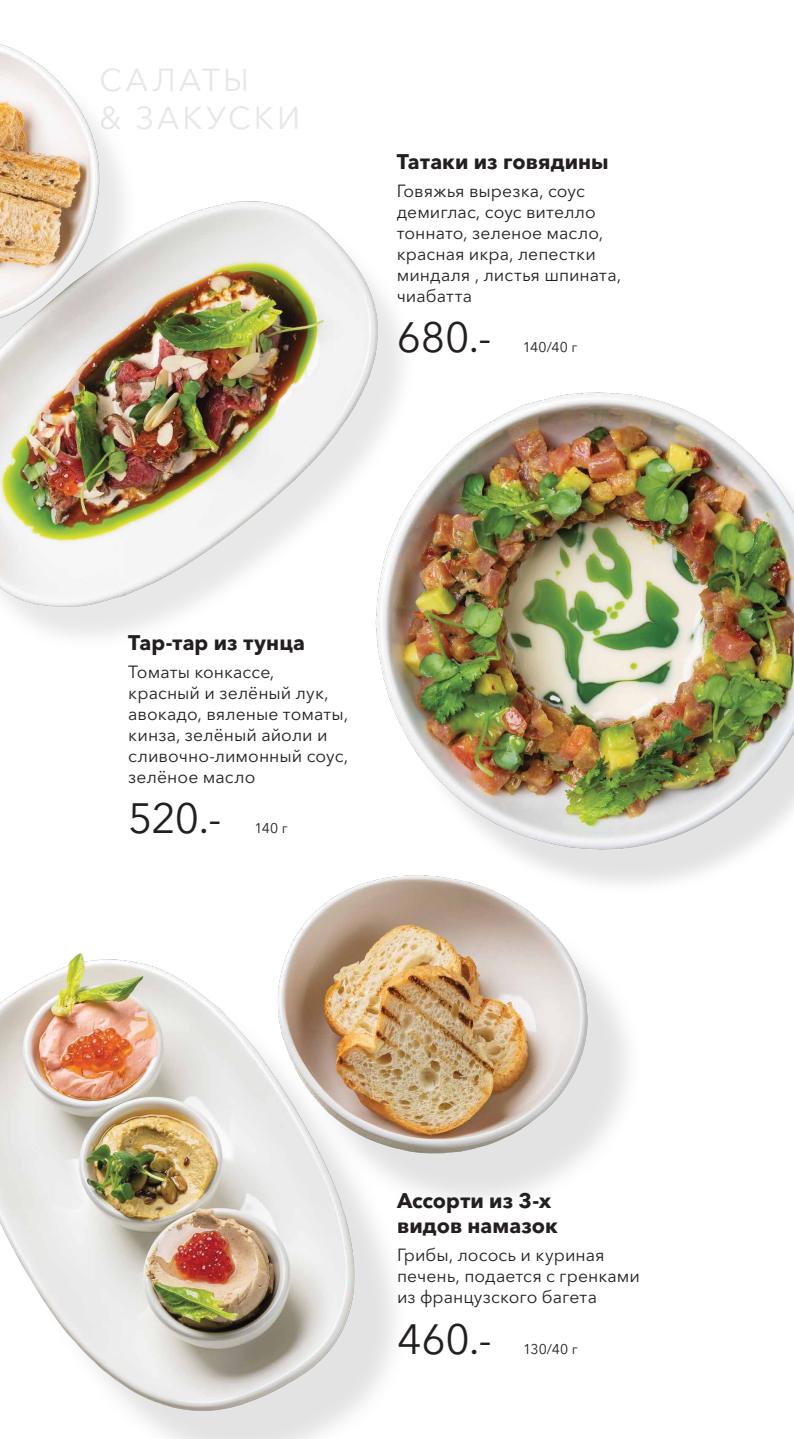
<style>
.page{position:relative;width:794px;height:1439px;background:#fff}
.page>*{position:absolute;margin:0;border:0;box-sizing:border-box;transform-origin:0 0}
.t1{font:42px "Avenir Next Cyr";letter-spacing:-.01em;color:#231f20}
.t2{font:31.5px/37.8px "Avenir Next Cyr";letter-spacing:.1em;color:#e6e7e8}
.t3{font:700 21px/25.2px "Avenir Next Cyr";letter-spacing:.005em;color:#231f20}
.t4{font:17.5px/21px "Avenir Next Cyr";letter-spacing:.005em;color:#231f20}
.t5{font:14px "Avenir Next Cyr";letter-spacing:.02em;color:#231f20}
</style>
<div class="page">
<img style="left:0;top:896px;width:628px;height:543px">
<img style="left:0;top:44px;width:336px;height:592px">
<img style="left:336px;top:241px;width:458px;height:733px">
<h2 class="t2" style="left:100px;top:61px;width:202px">САЛАТЫ<br>&amp; ЗАКУСКИ</h2>
<p class="t3" style="left:397px;top:149px;width:213px">Татаки из говядины</p>
<p class="t4" style="left:397px;top:180px;width:226px">Говяжья вырезка, соус демиглас, соус вителло тоннато, зеленое масло, красная икра, лепестки миндаля , листья шпината, чиабатта</p>
<h1 class="t1" style="left:397px;top:313px;width:96px">680.-</h1>
<p class="t5" style="left:523px;top:339px;width:56px">140/40 г</p>
<p class="t3" style="left:128px;top:630px;width:178px">Тар-тар из тунца</p>
<p class="t4" style="left:128px;top:661px;width:221px">Томаты конкассе, красный и зелёный лук, авокадо, вяленые томаты, кинза, зелёный айоли и сливочно-лимонный соус, зелёное масло</p>
<h1 class="t1" style="left:128px;top:793px;width:95px">520.-</h1>
<p class="t5" style="left:254px;top:820px;width:35px">140 г</p>
<p class="t3" style="left:397px;top:1188px;width:162px">Ассорти из 3-х видов намазок</p>
<p class="t4" style="left:397px;top:1245px;width:244px">Грибы, лосось и куриная печень, подается с гренками из французского багета</p>
<h1 class="t1" style="left:397px;top:1314px;width:96px">460.-</h1>
<p class="t5" style="left:523px;top:1340px;width:56px">130/40 г</p>
</div>
